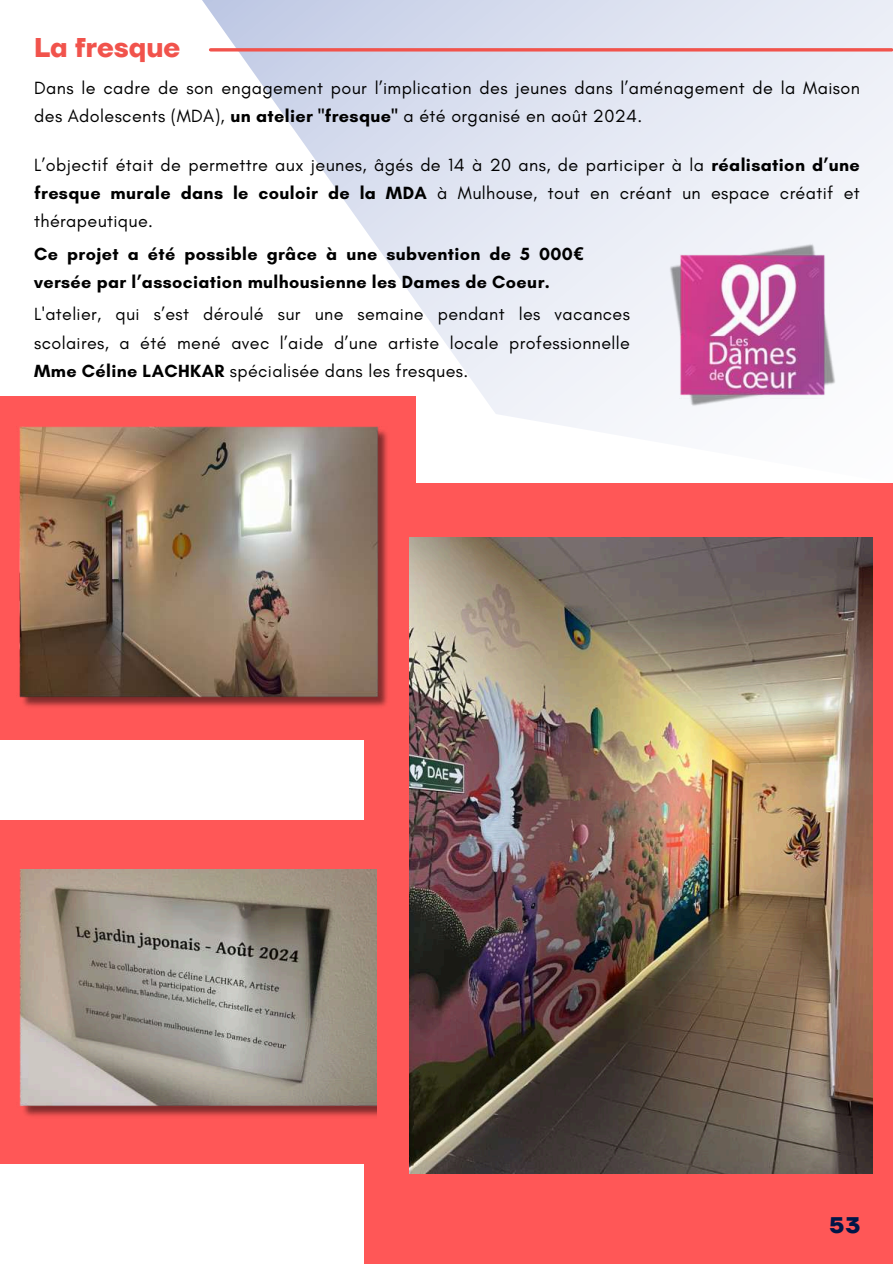
<style>
.page{position:relative;width:893px;height:1264px;background:#fff}
.page>*{position:absolute;margin:0;border:0;box-sizing:border-box;transform-origin:0 0}
.t1{font:700 27px "TT Firs Neue";color:#f1534c}
.t2{font:700 22.5px "TT Firs Neue";color:#011647}
.t3{font:18px/28.2px "Glacial Indifference";letter-spacing:.02em;color:#000;text-align:justify}
.t4{font:700 18px/28.2px "Glacial Indifference";letter-spacing:.02em;color:#000}
.s1{font-weight:700}
.s2{font-family:"Noto Sans"}
</style>
<div class="page">
<div style="left:0;top:820px;width:426px;height:344px;background:#ff5757"></div>
<div style="left:0;top:396px;width:416px;height:344px;background:#ff5757"></div>
<svg style="left:142px;top:0;width:750px;height:434px"></svg>
<div style="left:364px;top:483px;width:528px;height:780px;background:#ff5757"></div>
<img style="left:409px;top:538px;width:463px;height:635px">
<svg style="left:210px;top:48px;width:681px;height:4px;background:#ed6865"></svg>
<img style="left:19px;top:427px;width:374px;height:280px">
<img style="left:19px;top:869px;width:357px;height:248px">
<img style="left:667px;top:243px;width:170px;height:164px">
<h1 class="t1" style="left:34px;top:29px;width:147px">La fresque</h1>
<p class="t3" style="left:34px;top:74px;width:827px">Dans le cadre de son engagement pour l’implication des jeunes dans l’aménagement de la Maison des Adolescents (MDA), <span class="s1">un atelier "fresque"</span> a été organisé en août 2024.</p>
<p class="t3" style="left:34px;top:151px;width:827px">L’objectif était de permettre aux jeunes, âgés de 14 à 20 ans, de participer à la <span class="s1">réalisation d’une fresque murale dans le couloir de la MDA</span> à Mulhouse, tout en créant un espace créatif et thérapeutique.</p>
<p class="t4" style="left:34px;top:239px;width:551px">Ce projet a été possible grâce à une subvention de 5 000<span class="s2">€ </span>versée par l’association mulhousienne les Dames de Coeur.</p>
<p class="t3" style="left:34px;top:300px;width:597px">L'atelier, qui s’est déroulé sur une semaine pendant les vacances scolaires, a été mené avec l’aide d’une artiste locale professionnelle <span class="s1">Mme Céline LACHKAR</span> spécialisée dans les fresques.</p>
<p class="t2" style="left:829px;top:1209px;width:33px">53</p>
</div>
